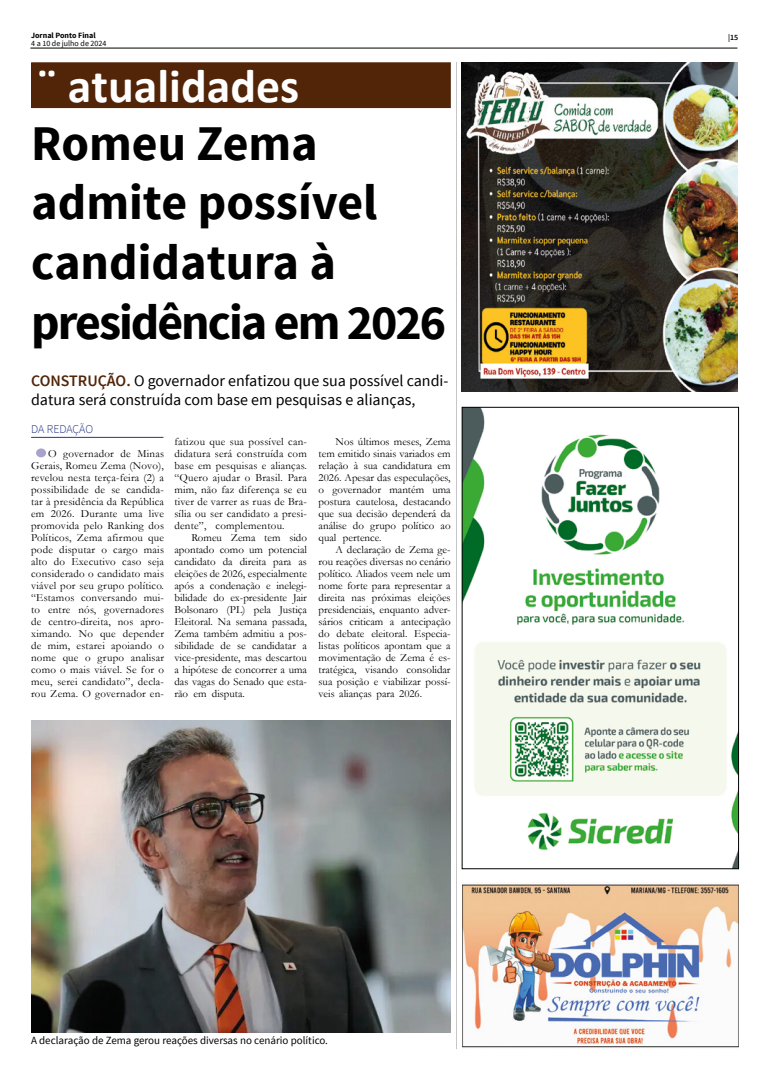
<style>
.page{position:relative;width:766px;height:1078px;background:#fff}
.page>*{position:absolute;margin:0;border:0;box-sizing:border-box;transform-origin:0 0}
.t1{font:700 49.8px/59.8px "Source Sans Pro";color:#000}
.t2{font:700 47.9px "Calibri";color:#fff}
.t3{font:16px/19.1px "Source Sans Pro";color:#000}
.t4{font:300 12px "Source Sans Pro";letter-spacing:-.01em;color:#283583}
.t5{font:11px/12px "Garamond";color:#000;text-align:justify}
.t6{font:11px "Source Sans Pro";color:#000}
.t7{font:8px "Source Sans Pro";color:#000}
.t8{font:700 8px "Source Sans Pro";color:#000}
.t9{font:600 8px "Source Sans Pro";color:#000}
.s1{font-weight:600;color:#522408}
</style>
<div class="page">
<hr style="left:30px;top:48px;width:707px;height:1px;background:#000">
<hr style="left:456px;top:62px;width:1px;height:986px;background:#c6c6c6">
<img style="left:464px;top:409px;width:272px;height:457px">
<img style="left:462px;top:884px;width:276px;height:164px">
<img style="left:462px;top:62px;width:275px;height:330px">
<div style="left:32px;top:63px;width:418px;height:44px;background:#522408"></div>
<div style="left:31px;top:62px;width:419px;height:46px;border:1px solid #522408"></div>
<hr style="left:31px;top:437px;width:132px;height:1px;background:#283583">
<div style="left:36px;top:448px;width:10px;height:9px;background:#a7a3cc;border-radius:50%"></div>
<img style="left:31px;top:720px;width:419px;height:311px">
<p class="t8" style="left:31px;top:30px;width:66px">Jornal Ponto Final</p>
<p class="t7" style="left:31px;top:38px;width:77px">4 a 10 de julho de 2024</p>
<h2 class="t2" style="left:37px;top:52px;width:263px">¨ atualidades</h2>
<h1 class="t1" style="left:31px;top:115px;width:416px">Romeu Zema admite possível candidatura à presidência em 2026</h1>
<h3 class="t3" style="left:31px;top:371px;width:418px"><span class="s1">CONSTRUÇÃO.</span> O governador enfatizou que sua possível candi&shy;datura será construída com base em pesquisas e alianças,</h3>
<p class="t4" style="left:31px;top:422px;width:63px">DA REDAÇÃO</p>
<p class="t5" style="left:31px;top:447px;width:134px;text-indent:17px">O governador de Minas Gerais, Romeu Zema (Novo), revelou nesta terça-feira (2) a possibilidade de se candida&shy;tar à presidência da República em 2026. Durante uma live promovida pelo Ranking dos Políticos, Zema afirmou que pode disputar o cargo mais alto do Executivo caso seja considerado o candidato mais viável por seu grupo político. “Estamos conversando mui&shy;to entre nós, governadores de centro-direita, nos apro&shy;ximando. No que depender de mim, estarei apoiando o nome que o grupo analisar como o mais viável. Se for o meu, serei candidato”, decla&shy;rou Zema. O governador en-</p>
<p class="t5" style="left:174px;top:435px;width:134px">fatizou que sua possível can&shy;didatura será construída com base em pesquisas e alianças. “Quero ajudar o Brasil. Para mim, não faz diferença se eu tiver de varrer as ruas de Bra&shy;sília ou ser candidato a presi&shy;dente”, complementou.</p>
<p class="t5" style="left:318px;top:435px;width:133px;text-indent:17px">Nos últimos meses, Zema tem emitido sinais variados em relação à sua candidatura em 2026. Apesar das especulações, o governador mantém uma postura cautelosa, destacando que sua decisão dependerá da análise do grupo político ao qual pertence.</p>
<p class="t5" style="left:318px;top:543px;width:133px;text-indent:17px">A declaração de Zema ge&shy;rou reações diversas no cenário político. Aliados veem nele um nome forte para representar a direita nas próximas eleições presidenciais, enquanto adver&shy;sários criticam a antecipação do debate eleitoral. Especia&shy;listas políticos apontam que a movimentação de Zema é es&shy;tratégica, visando consolidar sua posição e viabilizar possí&shy;veis alianças para 2026.</p>
<p class="t5" style="left:174px;top:531px;width:134px;text-indent:17px">Romeu Zema tem sido apontado como um potencial candidato da direita para as eleições de 2026, especialmente após a condenação e inelegi&shy;bilidade do ex-presidente Jair Bolsonaro (PL) pela Justiça Eleitoral. Na semana passada, Zema também admitiu a pos&shy;sibilidade de se candidatar a vice-presidente, mas descartou a hipótese de concorrer a uma das vagas do Senado que esta&shy;rão em disputa.</p>
<p class="t6" style="left:31px;top:1033px;width:298px">A declaração de Zema gerou reações diversas no cenário político.</p>
<p class="t9" style="left:728px;top:33px;width:12px">|15</p>
</div>
